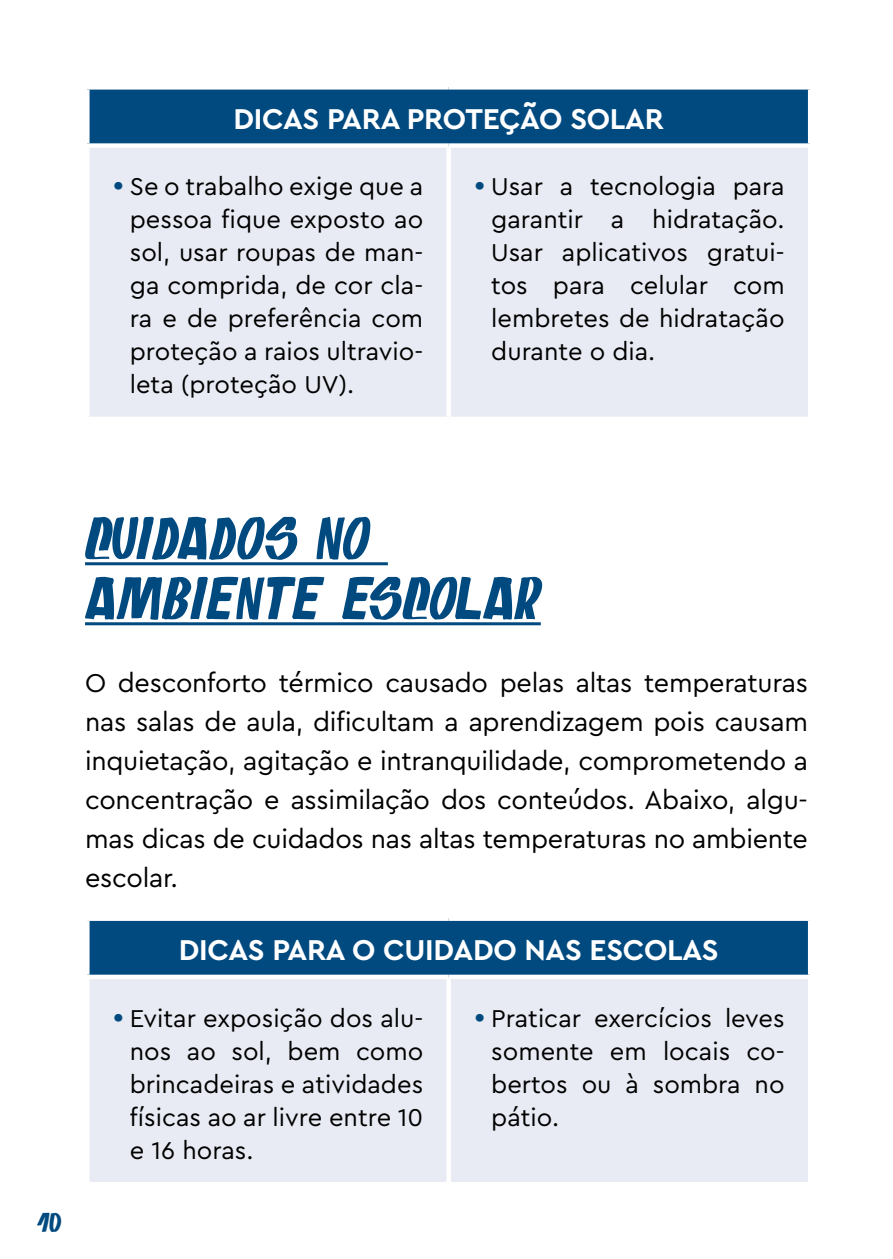
<style>
.page{position:relative;width:893px;height:1259px;background:#fff}
.page>*{position:absolute;margin:0;border:0;box-sizing:border-box;transform-origin:0 0}
.t1{font:60px/60px "Ofertado Dia";letter-spacing:-.005em;color:#004a80}
.t2{font:700 30px "Cera Pro";letter-spacing:-.01em;color:#fff}
.t3{font:27px/39px "Cera Pro";letter-spacing:-.01em;color:#000;text-align:justify}
.t4{font:27px "Ofertado Dia";color:#004a80}
.t5{font:25.5px/33px "Cera Pro";color:#000;text-align:justify}
.s1{font-size:30px;color:#004a80}
</style>
<div class="page">
<hr style="left:85px;top:562px;width:303px;height:3px;background:#004a80">
<hr style="left:85px;top:622px;width:456px;height:3px;background:#004a80">
<div style="left:87px;top:87px;width:723px;height:59px;background:#004a80"></div>
<div style="left:90px;top:148px;width:718px;height:269px;background:#e8ebf3"></div>
<div style="left:85px;top:85px;width:364px;height:5px;background:#fff"></div>
<div style="left:85px;top:90px;width:5px;height:53px;background:#fff"></div>
<div style="left:449px;top:85px;width:363px;height:5px;background:#fff"></div>
<hr style="left:808px;top:90px;width:4px;height:53px;background:#fff">
<div style="left:85px;top:143px;width:364px;height:5px;background:#fff"></div>
<div style="left:449px;top:143px;width:363px;height:5px;background:#fff"></div>
<div style="left:446px;top:148px;width:5px;height:269px;background:#fff"></div>
<div style="left:87px;top:918px;width:723px;height:59px;background:#004a80"></div>
<div style="left:90px;top:979px;width:718px;height:203px;background:#e8ebf3"></div>
<div style="left:85px;top:916px;width:364px;height:5px;background:#fff"></div>
<div style="left:85px;top:921px;width:5px;height:53px;background:#fff"></div>
<div style="left:449px;top:916px;width:363px;height:5px;background:#fff"></div>
<hr style="left:808px;top:921px;width:4px;height:53px;background:#fff">
<div style="left:85px;top:974px;width:364px;height:5px;background:#fff"></div>
<div style="left:449px;top:974px;width:363px;height:5px;background:#fff"></div>
<div style="left:446px;top:979px;width:5px;height:203px;background:#fff"></div>
<p class="t2" style="left:233px;top:99px;width:432px">DICAS PARA PROTEÇÃO SOLAR</p>
<p class="t5" style="left:130px;top:169px;width:295px;text-indent:-17px"><span class="s1">•</span> Se o trabalho exige que a pessoa fique exposto ao sol, usar roupas de man&shy;ga comprida, de cor cla&shy;ra e de preferência com proteção a raios ultravio&shy;leta (proteção UV).</p>
<p class="t5" style="left:491px;top:169px;width:295px;text-indent:-17px"><span class="s1">•</span> Usar a tecnologia para garantir a hidratação.<br>Usar aplicativos gratui&shy;tos para celular com lembretes de hidratação durante o dia.</p>
<p class="t4" style="left:37px;top:1206px;width:26px">10</p>
<h1 class="t1" style="left:85px;top:506px;width:457px">CUIDADOS NO<br>AMBIENTE ESCOLAR</h1>
<p class="t3" style="left:85px;top:662px;width:724px">O desconforto térmico causado pelas altas temperaturas nas salas de aula, dificultam a aprendizagem pois causam inquietação, agitação e intranquilidade, comprometendo a concentração e assimilação dos conteúdos. Abaixo, algu&shy;mas dicas de cuidados nas altas temperaturas no ambiente escolar.</p>
<p class="t2" style="left:179px;top:930px;width:541px">DICAS PARA O CUIDADO NAS ESCOLAS</p>
<p class="t5" style="left:130px;top:1000px;width:295px;text-indent:-17px"><span class="s1">•</span> Evitar exposição dos alu&shy;nos ao sol, bem como brincadeiras e atividades físicas ao ar livre entre 10 e 16 horas.</p>
<p class="t5" style="left:491px;top:1000px;width:295px;text-indent:-17px"><span class="s1">•</span> Praticar exercícios leves somente em locais co&shy;bertos ou à sombra no pátio.</p>
</div>
